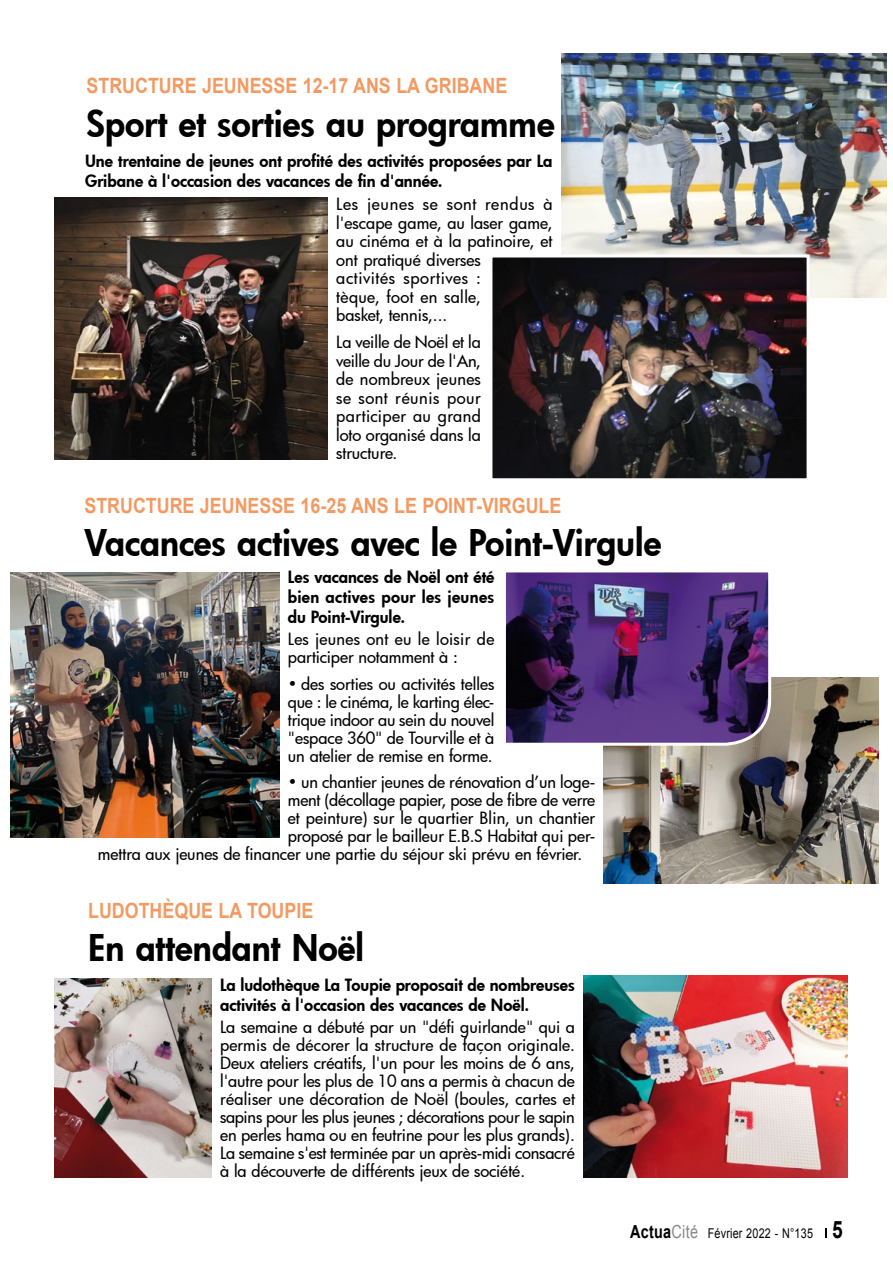
<style>
.page{position:relative;width:893px;height:1263px;background:#fff}
.page>*{position:absolute;margin:0;border:0;box-sizing:border-box;transform-origin:0 0}
.t1{font:800 36px "Futura";color:#000}
.t2{font:700 21px "Arial";color:#f39a62;scale:.85 1}
.t3{font:500 16.5px/18px "Futura";color:#000;text-align:justify}
.t4{font:800 16.5px/19.8px "Futura";color:#000}
.t5{font:13.5px "Arial";letter-spacing:.02em;color:#000;scale:.8 1}
.s1{font-weight:700;font-size:18px}
.s2{font-size:18px;color:#87888a}
.s3{font-weight:700;font-size:24px}
</style>
<div class="page">
<svg style="left:825px;top:1229px;width:2px;height:9px"></svg>
<img style="left:54px;top:198px;width:274px;height:261px">
<img style="left:561px;top:53px;width:326px;height:244px">
<img style="left:54px;top:978px;width:158px;height:200px">
<img style="left:583px;top:976px;width:264px;height:202px">
<img style="left:10px;top:572px;width:269px;height:265px">
<img style="left:604px;top:678px;width:274px;height:205px">
<img style="left:493px;top:258px;width:313px;height:219px">
<div style="left:489px;top:254px;width:321px;height:227px;border:3px solid #fff"></div>
<img style="left:505px;top:572px;width:268px;height:175px">
<p class="t2" style="left:87px;top:72px;width:496px">STRUCTURE JEUNESSE 12-17 ANS LA GRIBANE</p>
<h1 class="t1" style="left:87px;top:99px;width:470px">Sport et sorties au programme</h1>
<p class="t4" style="left:85px;top:151px;width:469px;line-height:20.2px">Une trentaine de jeunes ont profité des activités proposées par La<br>Gribane à l'occasion des vacances de fin d'année.</p>
<p class="t3" style="left:336px;top:195px;width:218px;line-height:18.5px;text-align:left">Les jeunes se sont rendus à l'escape game, au laser game, au cinéma et à la patinoire, et ont pratiqué diverses<br>activités sportives :<br>tèque, foot en salle,<br>basket, tennis,...</p>
<p class="t3" style="left:336px;top:333px;width:146px;line-height:18.5px">La veille de Noël et la veille du Jour de l'An, de nombreux jeunes se sont réunis pour participer au grand loto organisé dans la structure.</p>
<p class="t2" style="left:84px;top:491px;width:563px">STRUCTURE JEUNESSE 16-25 ANS LE POINT-VIRGULE</p>
<h1 class="t1" style="left:84px;top:518px;width:578px">Vacances actives avec le Point-Virgule</h1>
<p class="t4" style="left:288px;top:567px;width:208px;text-align:justify">Les vacances de Noël ont été bien actives pour les jeunes du Point-Virgule.</p>
<p class="t3" style="left:288px;top:630px;width:208px">Les jeunes ont eu le loisir de participer notamment à :</p>
<p class="t3" style="left:288px;top:674px;width:208px">• des sorties ou activités telles que : le cinéma, le karting élec&shy;trique indoor au sein du nouvel "espace 360" de Tourville et à un atelier de remise en forme.</p>
<p class="t3" style="left:288px;top:773px;width:309px">• un chantier jeunes de rénovation d’un loge-</p>
<p class="t3" style="left:288px;top:791px;width:309px">ment (décollage papier, pose de fibre de verre</p>
<p class="t3" style="left:288px;top:809px;width:309px">et peinture) sur le quartier Blin, un chantier</p>
<p class="t3" style="left:288px;top:827px;width:309px">proposé par le bailleur E.B.S Habitat qui per-</p>
<p class="t3" style="left:98px;top:845px;width:486px">mettra aux jeunes de financer une partie du séjour ski prévu en février.</p>
<p class="t2" style="left:88px;top:896px;width:266px">LUDOTHÈQUE LA TOUPIE</p>
<h1 class="t1" style="left:88px;top:923px;width:277px">En attendant Noël</h1>
<p class="t4" style="left:220px;top:975px;width:356px">La ludothèque La Toupie proposait de nombreuses activités à l'occasion des vacances de Noël.</p>
<p class="t3" style="left:220px;top:1018px;width:356px">La semaine a débuté par un "défi guirlande" qui a permis de décorer la structure de façon originale.<br>Deux ateliers créatifs, l'un pour les moins de 6 ans, l'autre pour les plus de 10 ans a permis à chacun de réaliser une décoration de Noël (boules, cartes et sapins pour les plus jeunes ; décorations pour le sapin en perles hama ou en feutrine pour les plus grands).<br>La semaine s'est terminée par un après-midi consacré à la découverte de différents jeux de société.</p>
<p class="t5" style="left:630px;top:1224px;width:267px"><span class="s1">ACTUA</span><span class="s2">Cité</span> Février 2022 - N°135 <span class="s3">5</span></p>
</div>
